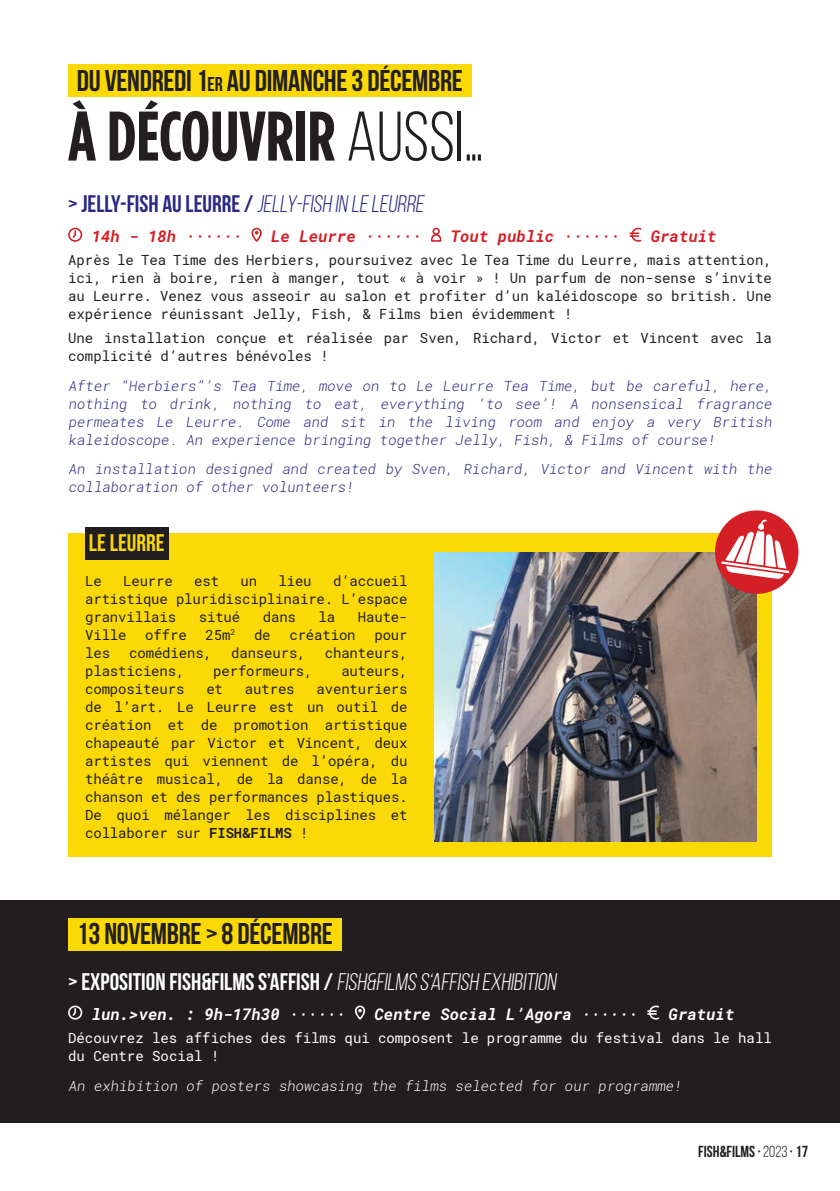
<style>
.page{position:relative;width:840px;height:1191px;background:#fff}
.page>*{position:absolute;margin:0;border:0;box-sizing:border-box;transform-origin:0 0}
.t1{font:700 70px "Gotham Condensed";color:#231f20}
.t2{font:700 30px "Bebas Neue";letter-spacing:-.01em;color:#231f20}
.t3{font:700 24px "Bebas Neue";color:#fff}
.t4{font:700 24px "Bebas Neue";color:#2a2983}
.t5{font:24px "Bebas Neue";color:#fad906}
.t6{font:italic 700 16px "Roboto Mono";color:#fff}
.t7{font:italic 700 16px "Roboto Mono";color:#d41f26}
.t8{font:700 16px "Bebas Neue";color:#231f20}
.t9{font:14px/18px "Roboto Mono";letter-spacing:-.01em;color:#231f20;text-align:justify}
.t10{font:300 14px/18px "Roboto Mono";color:#2a2983;text-align:justify}
.t11{font:14px/18px "Roboto Mono";color:#fff}
.t12{font:300 14px "Roboto Mono";color:#fff}
.s1{font-size:20px}
.s2{font-family:"Bebas Neue";font-weight:400}
.s3{font-weight:400}
.s4{font-weight:700}
.s5{font-family:"Gotham Condensed"}
</style>
<div class="page">
<div style="left:68px;top:533px;width:703px;height:323px;background:#fad906"></div>
<img style="left:434px;top:552px;width:322px;height:289px">
<div style="left:0;top:900px;width:839px;height:223px;background:#221e1f"></div>
<div style="left:68px;top:65px;width:403px;height:32px;background:#fad906"></div>
<svg style="left:68px;top:228px;width:14px;height:14px"></svg>
<svg style="left:251px;top:228px;width:11px;height:14px"></svg>
<svg style="left:431px;top:228px;width:10px;height:14px"></svg>
<svg style="left:629px;top:228px;width:12px;height:14px"></svg>
<div style="left:85px;top:527px;width:83px;height:32px;background:#221e1f"></div>
<div style="left:68px;top:918px;width:273px;height:32px;background:#fad906"></div>
<svg style="left:68px;top:1005px;width:14px;height:14px"></svg>
<svg style="left:355px;top:1005px;width:11px;height:14px"></svg>
<svg style="left:647px;top:1005px;width:12px;height:14px"></svg>
<div style="left:714px;top:510px;width:84px;height:84px;background:#d41f26;border-radius:50%"></div>
<svg style="left:721px;top:518px;width:67px;height:61px"></svg>
<h2 class="t2" style="left:77px;top:64px;width:387px">DU VENDREDI 1<span class="s1">ER</span> AU DIMANCHE 3 DÉCEMBRE</h2>
<h1 class="t1" style="left:68px;top:95px;width:417px">À DÉCOUVRIR <span class="s2">AUSSI…</span></h1>
<h3 class="t4" style="left:68px;top:191px;width:360px">&gt; JELLY-FISH AU LEURRE / <span class="s3">JELLY-FISH IN LE LEURRE</span></h3>
<p class="t7" style="left:92px;top:225px;width:152px">14h - 18h ······</p>
<p class="t7" style="left:271px;top:225px;width:152px">Le Leurre ······</p>
<p class="t7" style="left:450px;top:225px;width:171px">Tout public ······</p>
<p class="t7" style="left:650px;top:225px;width:67px">Gratuit</p>
<p class="t9" style="left:68px;top:251px;width:704px">Après le Tea Time des Herbiers, poursuivez avec le Tea Time du Leurre, mais attention, ici, rien à boire, rien à manger, tout « à voir » ! Un parfum de non-sense s’invite au Leurre. Venez vous asseoir au salon et profiter d’un kaléidoscope so british. Une expérience réunissant Jelly, Fish, &amp; Films bien évidemment !</p>
<p class="t9" style="left:68px;top:329px;width:704px">Une installation conçue et réalisée par Sven, Richard, Victor et Vincent avec la complicité d’autres bénévoles !</p>
<p class="t10" style="left:68px;top:376px;width:707px">After “Herbiers”’s Tea Time, move on to Le Leurre Tea Time, but be careful, here, nothing to drink, nothing to eat, everything ‘to see’! A nonsensical fragrance permeates Le Leurre. Come and sit in the living room and enjoy a very British kaleidoscope. An experience bringing together Jelly, Fish, &amp; Films of course!</p>
<p class="t10" style="left:68px;top:459px;width:707px">An installation designed and created by Sven, Richard, Victor and Vincent with the collaboration of other volunteers!</p>
<h3 class="t5" style="left:89px;top:529px;width:77px">LE LEURRE</h3>
<p class="t9" style="left:85px;top:571px;width:18px">Le</p>
<p class="t9" style="left:123px;top:571px;width:51px">Leurre</p>
<p class="t9" style="left:194px;top:571px;width:26px">est</p>
<p class="t9" style="left:240px;top:571px;width:18px">un</p>
<p class="t9" style="left:278px;top:571px;width:35px">lieu</p>
<p class="t9" style="left:85px;top:571px;width:324px;text-indent:248px">d’accueil artistique pluridisciplinaire. L’espace granvillais</p>
<p class="t9" style="left:199px;top:607px;width:43px">situé</p>
<p class="t9" style="left:263px;top:607px;width:35px">dans</p>
<p class="t9" style="left:318px;top:607px;width:18px">la</p>
<p class="t9" style="left:357px;top:607px;width:51px">Haute-</p>
<p class="t9" style="left:85px;top:625px;width:43px">Ville</p>
<p class="t9" style="left:145px;top:625px;width:43px">offre</p>
<p class="t9" style="left:205px;top:625px;width:31px">25m<sup>2</sup></p>
<p class="t9" style="left:254px;top:625px;width:18px">de</p>
<p class="t9" style="left:289px;top:625px;width:68px">création</p>
<p class="t9" style="left:374px;top:625px;width:35px">pour</p>
<p class="t9" style="left:85px;top:643px;width:26px">les</p>
<p class="t9" style="left:129px;top:643px;width:84px">comédiens,</p>
<p class="t9" style="left:231px;top:643px;width:76px">danseurs,</p>
<p class="t9" style="left:324px;top:643px;width:84px">chanteurs,</p>
<p class="t9" style="left:85px;top:661px;width:101px">plasticiens,</p>
<p class="t9" style="left:213px;top:661px;width:101px">performeurs,</p>
<p class="t9" style="left:341px;top:661px;width:68px">auteurs,</p>
<p class="t9" style="left:85px;top:679px;width:101px">compositeurs</p>
<p class="t9" style="left:206px;top:679px;width:18px">et</p>
<p class="t9" style="left:245px;top:679px;width:51px">autres</p>
<p class="t9" style="left:85px;top:679px;width:324px;text-indent:231px">aventuriers de l’art. Le Leurre est un outil de création et de promotion artistique chapeauté par Victor et Vincent, deux artistes qui viennent de l’opéra, du théâtre musical, de la danse, de la chanson et des performances plastiques.<br>De quoi mélanger les disciplines et collaborer sur <span class="s4">FISH&amp;FILMS</span> !</p>
<h2 class="t2" style="left:77px;top:917px;width:257px">13 NOVEMBRE &gt; 8 DÉCEMBRE</h2>
<h3 class="t3" style="left:68px;top:968px;width:492px">&gt; EXPOSITION FISH&amp;FILMS S’AFFISH / <span class="s3">FISH&amp;FILMS S‘AFFISH EXHIBITION</span></h3>
<p class="t6" style="left:92px;top:1002px;width:255px">lun.&gt;ven. : 9h-17h30 ······</p>
<p class="t6" style="left:374px;top:1002px;width:264px">Centre Social L’Agora ······</p>
<p class="t6" style="left:668px;top:1002px;width:67px">Gratuit</p>
<p class="t11" style="left:68px;top:1028px;width:704px">Découvrez les affiches des films qui composent le programme du festival dans le hall du Centre Social !</p>
<p class="t12" style="left:68px;top:1075px;width:617px">An exhibition of posters showcasing the films selected for our programme!</p>
<p class="t8" style="left:698px;top:1142px;width:111px">FISH<span class="s5">&amp;</span>FILMS · <span class="s3">2023</span> · 17</p>
</div>
